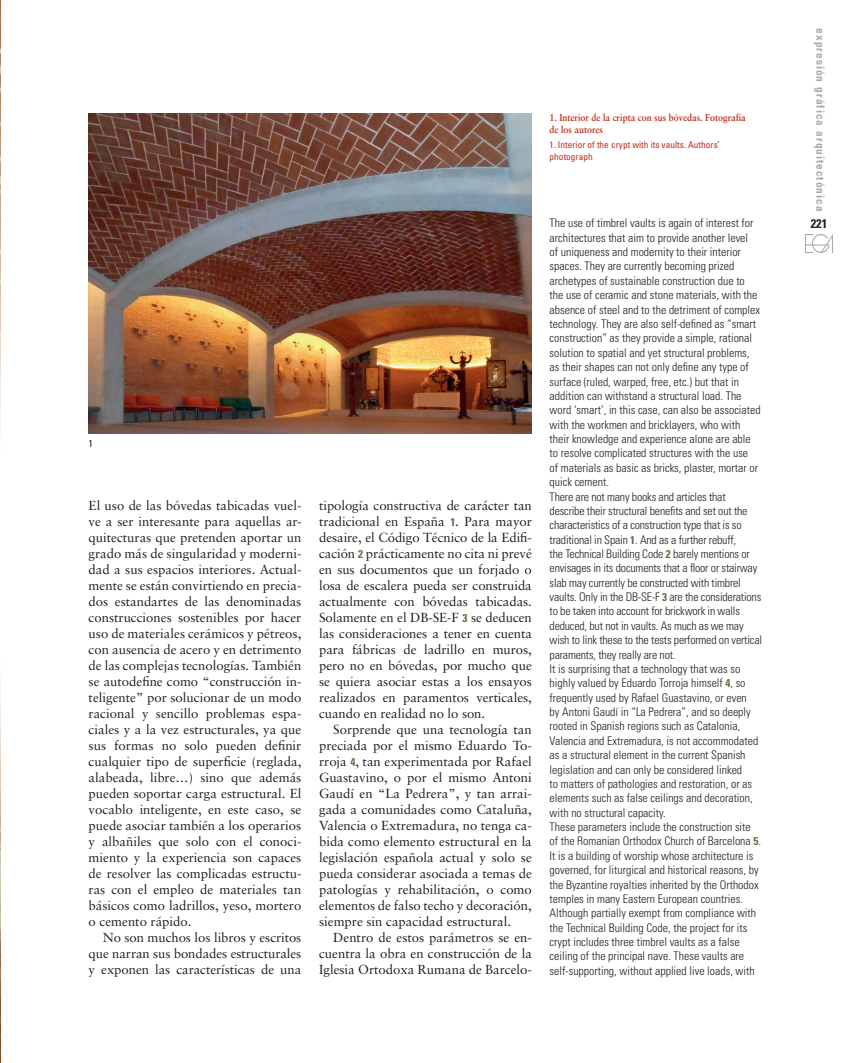
<style>
.page{position:relative;width:851px;height:1063px;background:#fff}
.page>*{position:absolute;margin:0;border:0;box-sizing:border-box;transform-origin:0 0}
.t1{font:13.12px/16px "Sabon";color:#231f20;text-align:justify}
.t2{font:700 condensed 12.5px "Univers";color:#231f20}
.t3{font:300 condensed 11.88px/14.4px "Univers";color:#231f20}
.t4{font:700 condensed 11.25px "Univers";letter-spacing:.09em;color:#a8a9ad}
.t5{font:700 10px/11.9px "Sabon";color:#c02d19;scale:.9 1}
.t6{font:condensed 10px "Univers";color:#231f20}
.t7{font:condensed 9.38px/11.9px "Univers";color:#c02d19}
.s1{font-family:"Univers";font-weight:700;font-stretch:condensed;font-size:11.25px;color:#6d6a4a}
.s2{font-weight:700;font-size:11.25px;color:#6d6a4a}
</style>
<div class="page">
<img style="left:0;top:677px;width:1px;height:386px">
<img style="left:0;top:0;width:1px;height:431px">
<img style="left:805px;top:235px;width:27px;height:17px">
<img style="left:89px;top:113px;width:442px;height:320px">
<p class="t5" style="left:549px;top:111px;width:219px">1. interior de la cripta con sus bóvedas. fotografía de los autores</p>
<p class="t7" style="left:549px;top:139px;width:172px">1. Interior of the crypt with its vaults. Authors’ photograph</p>
<p class="t6" style="left:89px;top:437px;width:6px">1</p>
<p class="t1" style="left:89px;top:497px;width:214px">El uso de las bóvedas tabicadas vuel&shy;ve a ser interesante para aquellas ar&shy;quitecturas que pretenden aportar un grado más de singularidad y moderni&shy;dad a sus espacios interiores. Actual&shy;mente se están convirtiendo en precia&shy;dos estandartes de las denominadas construcciones sostenibles por hacer uso de materiales cerámicos y pétreos, con ausencia de acero y en detrimento de las complejas tecnologías. También se autodefine como “construcción in&shy;teligente” por solucionar de un modo racional y sencillo problemas espa&shy;ciales y a la vez estructurales, ya que sus formas no solo pueden definir cualquier tipo de superficie (reglada, alabeada, libre…) sino que además pueden soportar carga estructural. El vocablo inteligente, en este caso, se puede asociar también a los operarios y albañiles que solo con el conoci&shy;miento y la experiencia son capaces de resolver las complicadas estructu&shy;ras con el empleo de materiales tan básicos como ladrillos, yeso, mortero o cemento rápido.</p>
<p class="t1" style="left:89px;top:929px;width:214px;text-indent:14px">No son muchos los libros y escritos que narran sus bondades estructurales y exponen las características de una</p>
<p class="t1" style="left:319px;top:497px;width:214px">tipología constructiva de carácter tan tradicional en España <span class="s1">1</span>. Para mayor desaire, el Código Técnico de la Edifi&shy;cación <span class="s1">2</span> prácticamente no cita ni prevé en sus documentos que un forjado o losa de escalera pueda ser construida actualmente con bóvedas tabicadas.<br>Solamente en el DB-SE-F <span class="s1">3</span> se deducen las consideraciones a tener en cuenta para fábricas de ladrillo en muros, pero no en bóvedas, por mucho que se quiera asociar estas a los ensayos realizados en paramentos verticales, cuando en realidad no lo son.</p>
<p class="t1" style="left:319px;top:721px;width:214px;text-indent:14px">Sorprende que una tecnología tan preciada por el mismo Eduardo To&shy;rroja <span class="s1">4</span>, tan experimentada por Rafael Guastavino, o por el mismo Antoni Gaudí en “La Pedrera”, y tan arrai&shy;gada a comunidades como Cataluña, Valencia o Extremadura, no tenga ca&shy;bida como elemento estructural en la legislación española actual y solo se pueda considerar asociada a temas de patologías y rehabilitación, o como elementos de falso techo y decoración, siempre sin capacidad estructural.</p>
<p class="t1" style="left:319px;top:929px;width:214px;text-indent:14px">Dentro de estos parámetros se en&shy;cuentra la obra en construcción de la Iglesia Ortodoxa Rumana de Barcelo-</p>
<p class="t3" style="left:549px;top:216px;width:214px">The use of timbrel vaults is again of interest for architectures that aim to provide another level<br>of uniqueness and modernity to their interior spaces. They are currently becoming prized archetypes of sustainable construction due to<br>the use of ceramic and stone materials, with the absence of steel and to the detriment of complex technology. They are also self-defined as “smart construction” as they provide a simple, rational solution to spatial and yet structural problems, as their shapes can not only define any type of surface (ruled, warped, free, etc.) but that in addition can withstand a structural load. The word ‘smart’, in this case, can also be associated with the workmen and bricklayers, who with their knowledge and experience alone are able to resolve complicated structures with the use<br>of materials as basic as bricks, plaster, mortar or quick cement.<br>There are not many books and articles that describe their structural benefits and set out the characteristics of a construction type that is so traditional in Spain <span class="s2">1</span>. And as a further rebuff,<br>the Technical Building Code <span class="s2">2</span> barely mentions or envisages in its documents that a floor or stairway slab may currently be constructed with timbrel vaults. Only in the DB-SE-F <span class="s2">3</span> are the considerations to be taken into account for brickwork in walls deduced, but not in vaults. As much as we may wish to link these to the tests performed on vertical paraments, they really are not.<br>It is surprising that a technology that was so highly valued by Eduardo Torroja himself <span class="s2">4</span>, so frequently used by Rafael Guastavino, or even<br>by Antoni Gaudí in “La Pedrera”, and so deeply rooted in Spanish regions such as Catalonia, Valencia and Extremadura, is not accommodated as a structural element in the current Spanish legislation and can only be considered linked<br>to matters of pathologies and restoration, or as elements such as false ceilings and decoration, with no structural capacity.<br>These parameters include the construction site of the Romanian Orthodox Church of Barcelona <span class="s2">5</span>.<br>It is a building of worship whose architecture is governed, for liturgical and historical reasons, by the Byzantine royalties inherited by the Orthodox temples in many Eastern European countries.<br>Although partially exempt from compliance with the Technical Building Code, the project for its crypt includes three timbrel vaults as a false ceiling of the principal nave. These vaults are self-supporting, without applied live loads, with</p>
<p class="t4" style="left:827px;top:28px;width:184px;rotate:90deg">expresión gráfica arquitectónica</p>
<p class="t2" style="left:810px;top:216px;width:18px">221</p>
</div>
